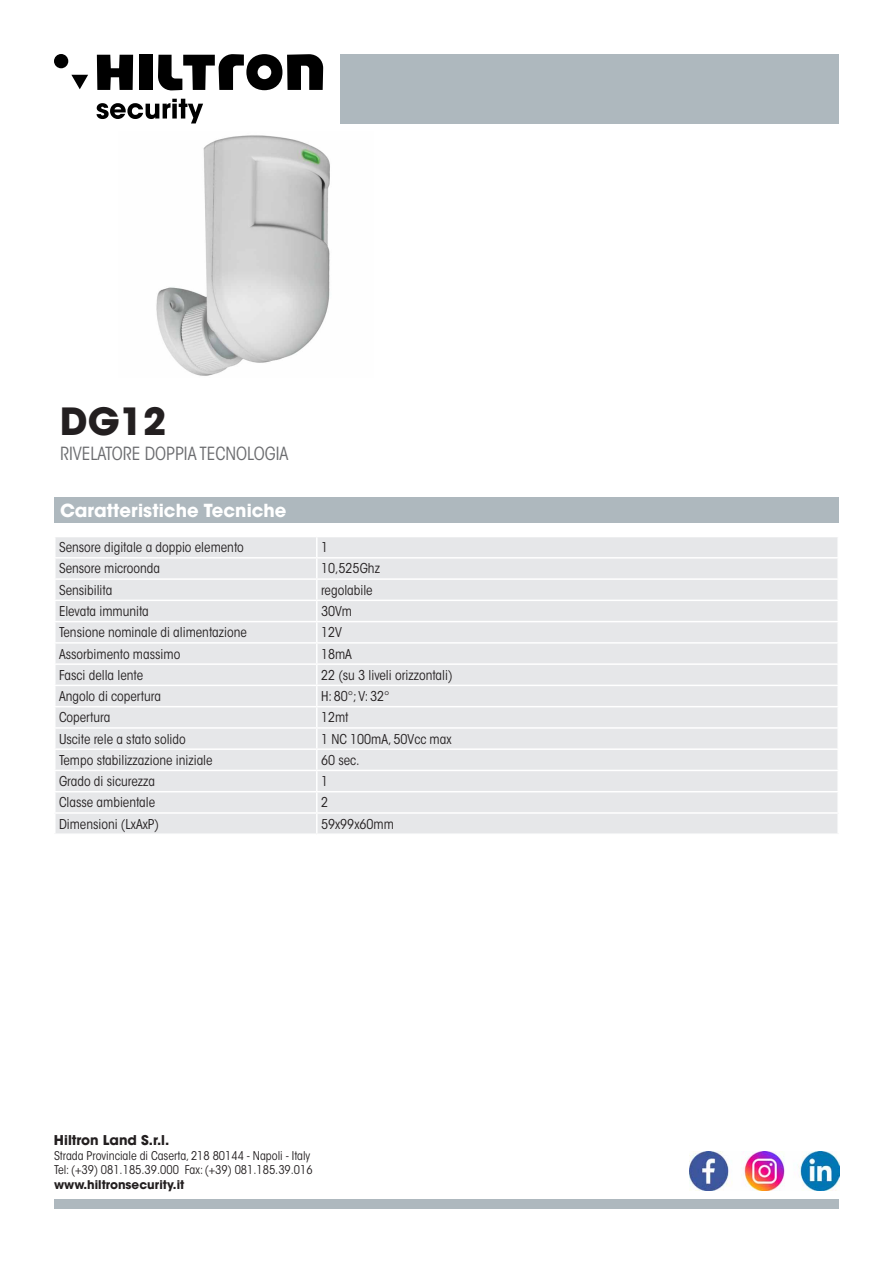
<style>
.page{position:relative;width:893px;height:1263px;background:#fff}
.page>*{position:absolute;margin:0;border:0;box-sizing:border-box;transform-origin:0 0}
.t1{font:700 37.5px "Avant Garde LT";color:#231f20}
.t2{font:condensed 18px "ITC Avant Garde Std";color:#6c6d70}
.t3{font:700 18px "Avant Garde LT";color:#fff}
.t4{font:condensed 13.5px "ITC Avant Garde Std";color:#231f20}
.t5{font:700 13.5px "Avant Garde LT";color:#231f20}
.t6{font:condensed 12px/14.4px "ITC Avant Garde Std";color:#231f20}
.t7{font:700 12px "Avant Garde LT";color:#231f20}
</style>
<div class="page">
<svg style="left:97px;top:99px;width:106px;height:24px"></svg>
<svg style="left:71px;top:75px;width:17px;height:14px"></svg>
<div style="left:54px;top:54px;width:14px;height:14px;background:#000;border-radius:50%"></div>
<svg style="left:97px;top:55px;width:36px;height:35px"></svg>
<div style="left:139px;top:55px;width:14px;height:35px;background:#000"></div>
<svg style="left:158px;top:54px;width:165px;height:37px"></svg>
<div style="left:340px;top:54px;width:499px;height:69px;background:#aeb8be"></div>
<div style="left:54px;top:1199px;width:785px;height:10px;background:#aeb8be"></div>
<img style="left:156px;top:135px;width:174px;height:241px">
<div style="left:54px;top:497px;width:785px;height:26px;background:#aeb8be"></div>
<div style="left:56px;top:537px;width:260px;height:275px;background:#e6e7e9"></div>
<div style="left:318px;top:537px;width:519px;height:275px;background:#e6e7e9"></div>
<div style="left:55px;top:813px;width:262px;height:21px;background:#e6e7e9"></div>
<div style="left:317px;top:813px;width:521px;height:21px;background:#e6e7e9"></div>
<hr style="left:54px;top:557px;width:263px;height:2px;background:#fff">
<hr style="left:317px;top:557px;width:522px;height:2px;background:#fff">
<div style="left:55px;top:559px;width:783px;height:232px;background:#e6e7e9"></div>
<hr style="left:54px;top:748px;width:263px;height:2px;background:#fff">
<hr style="left:54px;top:750px;width:2px;height:20px;background:#fff">
<hr style="left:317px;top:748px;width:522px;height:2px;background:#fff">
<hr style="left:316px;top:750px;width:2px;height:20px;background:#fff">
<hr style="left:837px;top:750px;width:2px;height:20px;background:#fff">
<hr style="left:54px;top:770px;width:263px;height:1px;background:#fff">
<hr style="left:54px;top:771px;width:2px;height:20px;background:#fff">
<hr style="left:317px;top:770px;width:522px;height:1px;background:#fff">
<hr style="left:316px;top:771px;width:2px;height:20px;background:#fff">
<hr style="left:837px;top:771px;width:2px;height:20px;background:#fff">
<hr style="left:54px;top:791px;width:263px;height:1px;background:#fff">
<hr style="left:317px;top:791px;width:522px;height:1px;background:#fff">
<hr style="left:54px;top:812px;width:263px;height:2px;background:#fff">
<svg style="left:55px;top:814px;width:1px;height:19px"></svg>
<hr style="left:317px;top:812px;width:522px;height:2px;background:#fff">
<svg style="left:316px;top:814px;width:2px;height:19px"></svg>
<svg style="left:837px;top:814px;width:1px;height:19px"></svg>
<hr style="left:54px;top:833px;width:263px;height:2px;background:#fff">
<hr style="left:317px;top:833px;width:522px;height:2px;background:#fff">
<img style="left:689px;top:1152px;width:150px;height:39px">
<h1 class="t1" style="left:60px;top:396px;width:108px">DG12</h1>
<h2 class="t2" style="left:60px;top:442px;width:230px">RIVELATORE DOPPIA TECNOLOGIA</h2>
<h2 class="t3" style="left:60px;top:498px;width:228px">Caratteristiche Tecniche</h2>
<p class="t4" style="left:59px;top:539px;width:186px">Sensore digitale a doppio elemento</p>
<p class="t4" style="left:321px;top:539px;width:9px">1</p>
<p class="t4" style="left:59px;top:560px;width:103px">Sensore microonda</p>
<p class="t4" style="left:321px;top:560px;width:60px">10,525Ghz</p>
<p class="t4" style="left:59px;top:582px;width:55px">Sensibilita</p>
<p class="t4" style="left:321px;top:582px;width:53px">regolabile</p>
<p class="t4" style="left:59px;top:603px;width:91px">Elevata immunita</p>
<p class="t4" style="left:321px;top:603px;width:33px">30Vm</p>
<p class="t4" style="left:59px;top:624px;width:189px">Tensione nominale di alimentazione</p>
<p class="t4" style="left:321px;top:624px;width:22px">12V</p>
<p class="t4" style="left:59px;top:645px;width:123px">Assorbimento massimo</p>
<p class="t4" style="left:321px;top:645px;width:32px">18mA</p>
<p class="t4" style="left:59px;top:667px;width:86px">Fasci della lente</p>
<p class="t4" style="left:321px;top:667px;width:133px">22 (su 3 liveli orizzontali)</p>
<p class="t4" style="left:59px;top:688px;width:104px">Angolo di copertura</p>
<p class="t4" style="left:321px;top:688px;width:70px">H: 80°; V: 32°</p>
<p class="t4" style="left:59px;top:709px;width:53px">Copertura</p>
<p class="t4" style="left:321px;top:709px;width:29px">12mt</p>
<p class="t4" style="left:59px;top:730px;width:128px">Uscite rele a stato solido</p>
<p class="t4" style="left:321px;top:730px;width:132px">1 NC 100mA, 50Vcc max</p>
<p class="t4" style="left:59px;top:752px;width:155px">Tempo stabilizzazione iniziale</p>
<p class="t4" style="left:321px;top:752px;width:40px">60 sec.</p>
<p class="t4" style="left:59px;top:773px;width:98px">Grado di sicurezza</p>
<p class="t4" style="left:321px;top:773px;width:9px">1</p>
<p class="t4" style="left:59px;top:794px;width:98px">Classe ambientale</p>
<p class="t4" style="left:321px;top:794px;width:9px">2</p>
<p class="t4" style="left:59px;top:816px;width:101px">Dimensioni (LxAxP)</p>
<p class="t4" style="left:321px;top:816px;width:74px">59x99x60mm</p>
<p class="t5" style="left:54px;top:1132px;width:117px">Hiltron Land S.r.l.</p>
<p class="t6" style="left:54px;top:1148px;width:260px">Strada Provinciale di Caserta, 218 80144 - Napoli - Italy<br>Tel: (+39) 081.185.39.000 Fax: (+39) 081.185.39.016</p>
<p class="t7" style="left:54px;top:1176px;width:132px">www.hiltronsecurity.it</p>
</div>
